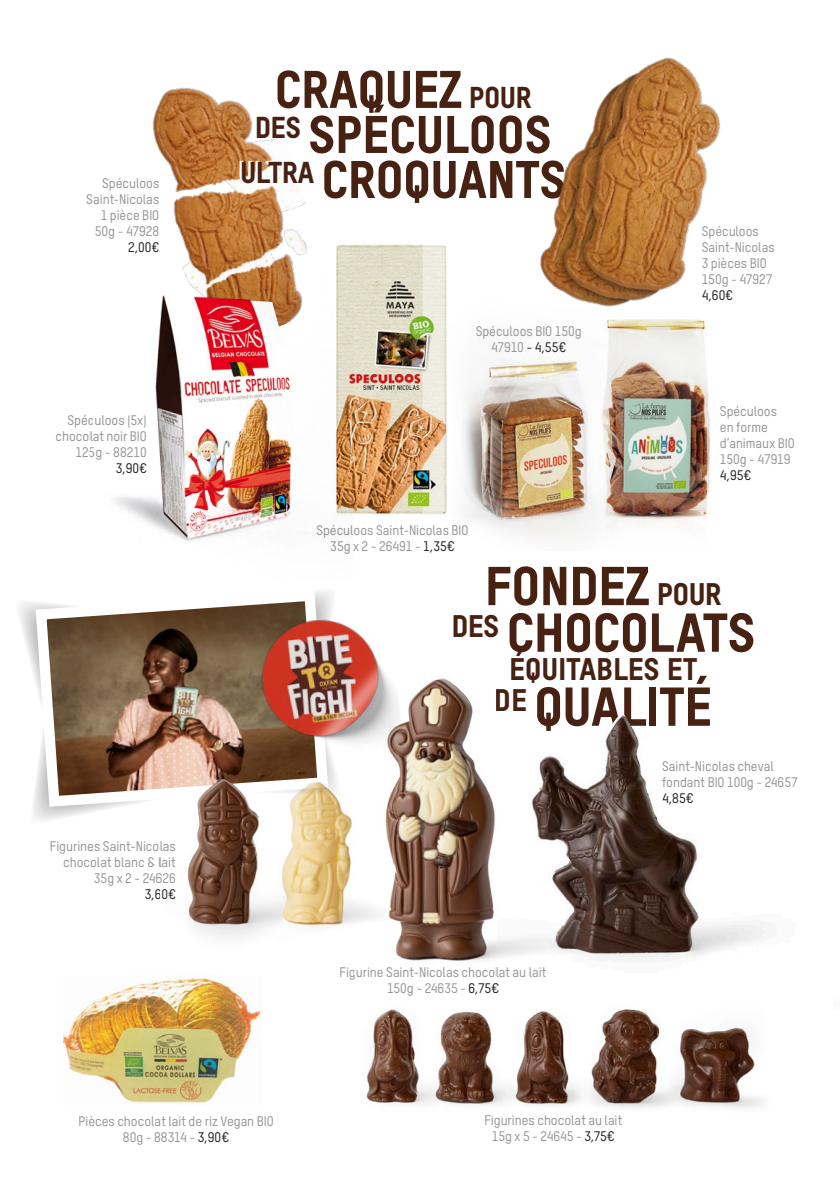
<style>
.page{position:relative;width:840px;height:1191px;background:#fff}
.page>*{position:absolute;margin:0;border:0;box-sizing:border-box;transform-origin:0 0}
.t1{font:53.2px "T Star Heavy";color:#472212}
.t2{font:51.4px "T Star Heavy";color:#472212}
.t3{font:30.4px "T Star Heavy";letter-spacing:.01em;color:#472212}
.t4{font:13.6px/16px "T Star Pro Medium";letter-spacing:-.005em;color:#939598;text-align:center}
.t5{font:13.6px "T Star Pro Medium";color:#231f20}
.s1{font-size:29.4px}
.s2{color:#939598}
.s3{color:#231f20}
.s4{font-size:30.4px}
</style>
<div class="page">
<svg style="left:20px;top:602px;width:69px;height:218px"></svg>
<svg style="left:30px;top:591px;width:302px;height:221px"></svg>
<img style="left:152px;top:87px;width:155px;height:181px">
<img style="left:399px;top:678px;width:99px;height:283px">
<img style="left:448px;top:1012px;width:50px;height:96px">
<img style="left:366px;top:1009px;width:82px;height:96px">
<img style="left:498px;top:1011px;width:77px;height:96px">
<img style="left:575px;top:1011px;width:84px;height:98px">
<img style="left:659px;top:1026px;width:104px;height:83px">
<img style="left:446px;top:302px;width:120px;height:239px">
<img style="left:566px;top:343px;width:144px;height:198px">
<img style="left:63px;top:975px;width:198px;height:129px">
<img style="left:336px;top:244px;width:110px;height:271px">
<img style="left:113px;top:268px;width:240px;height:273px">
<img style="left:253px;top:610px;width:150px;height:158px">
<img style="left:163px;top:737px;width:236px;height:220px">
<img style="left:510px;top:57px;width:211px;height:286px">
<img style="left:498px;top:715px;width:268px;height:296px">
<p class="t4" style="left:86px;top:174px;width:74px;text-align:right">Spéculoos<br>Saint-Nicolas<br>1 pièce BIO<br>50g - 47928</p>
<p class="t5" style="left:128px;top:237px;width:33px">2,00€</p>
<p class="t4" style="left:56px;top:411px;width:93px;text-align:right">Spéculoos (5x) chocolat noir BIO<br>125g - 88210</p>
<p class="t5" style="left:116px;top:458px;width:32px">3,90€</p>
<p class="t4" style="left:50px;top:836px;width:127px">Figurines Saint-Nicolas</p>
<p class="t4" style="left:63px;top:852px;width:114px;text-align:right">chocolat blanc &amp; lait<br>35g x 2 - 24626</p>
<p class="t5" style="left:145px;top:884px;width:32px">3,60€</p>
<p class="t2" style="left:275px;top:57px;width:258px">CRAQUEZ <span class="s1">POUR</span></p>
<p class="t2" style="left:255px;top:102px;width:297px"><sup>DES</sup> SPÉCULOOS</p>
<p class="t2" style="left:240px;top:147px;width:327px"><sup>ULTRA</sup> CROQUANTS</p>
<p class="t4" style="left:475px;top:322px;width:107px">Spéculoos BIO 150g</p>
<p class="t5" style="left:491px;top:338px;width:76px"><span class="s2">47910</span> - 4,55€</p>
<p class="t4" style="left:316px;top:521px;width:153px">Spéculoos Saint-Nicolas BIO</p>
<p class="t4" style="left:330px;top:537px;width:126px">35g x 2 - 26491 - <span class="s3">1,35€</span></p>
<p class="t4" style="left:701px;top:222px;width:74px;text-align:left">Spéculoos<br>Saint-Nicolas<br>3 pièces BIO<br>150g - 47927</p>
<p class="t5" style="left:701px;top:285px;width:33px">4,60€</p>
<p class="t4" style="left:719px;top:402px;width:76px;text-align:left">Spéculoos<br>en forme d’animaux BIO<br>150g - 47919<br><span class="s3">4,95€</span></p>
<p class="t1" style="left:485px;top:552px;width:238px">FONDEZ <span class="s4">POUR</span></p>
<p class="t1" style="left:451px;top:599px;width:305px"><sup>DES</sup> CHOCOLATS</p>
<p class="t3" style="left:509px;top:650px;width:189px">ÉQUITABLES ET</p>
<p class="t1" style="left:494px;top:673px;width:218px"><sup>DE</sup> QUALITÉ</p>
<p class="t4" style="left:339px;top:963px;width:208px">Figurine Saint-Nicolas chocolat au lait<br>150g - 24635 - <span class="s3">6,75€</span></p>
<p class="t4" style="left:661px;top:757px;width:137px;text-align:left">Saint-Nicolas cheval fondant BIO 100g - 24657</p>
<p class="t5" style="left:661px;top:788px;width:33px">4,85€</p>
<p class="t4" style="left:79px;top:1111px;width:196px">Pièces chocolat lait de riz Vegan BIO<br>80g - 88314 - <span class="s3">3,90€</span></p>
<p class="t4" style="left:484px;top:1111px;width:139px">Figurines chocolat au lait<br>15g x 5 - 24645 - <span class="s3">3,75€</span></p>
</div>
